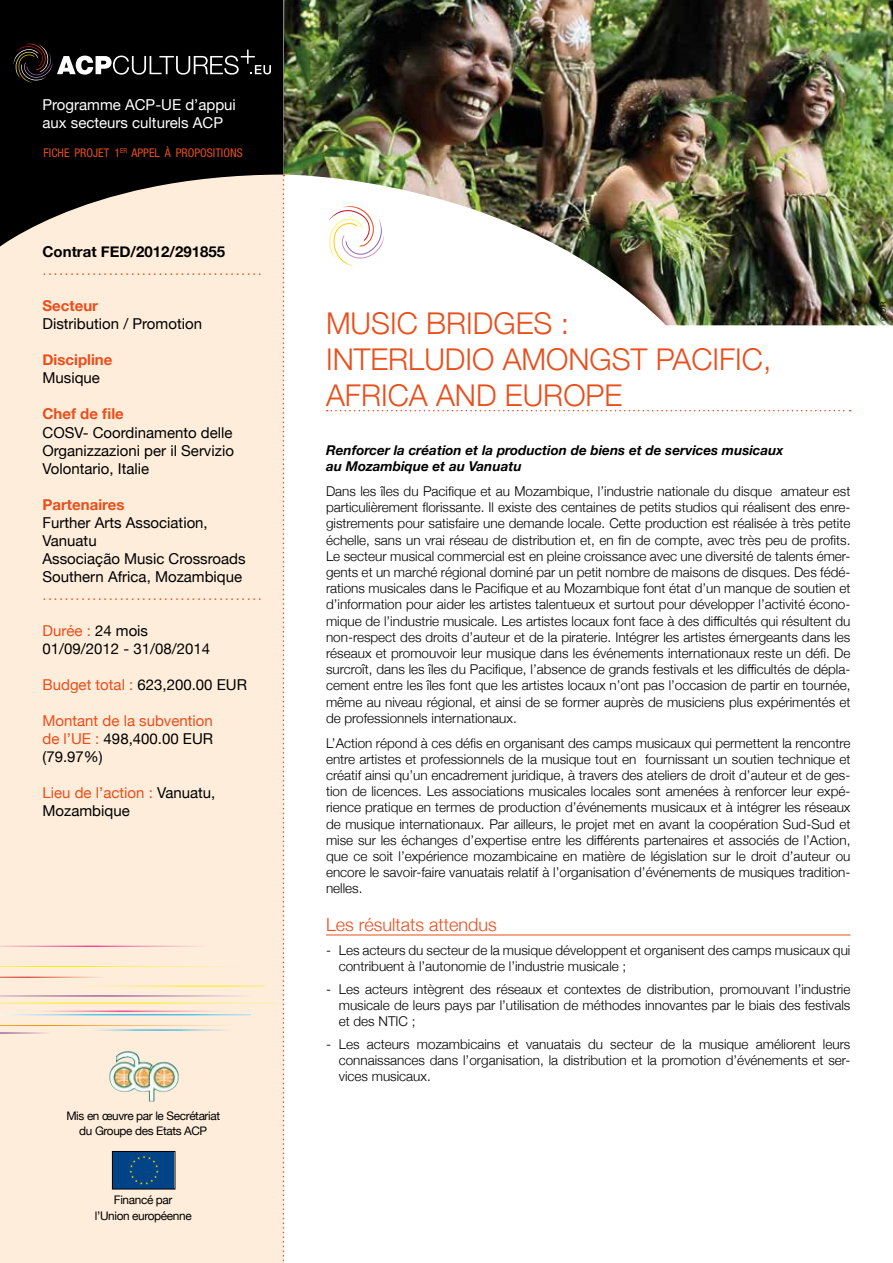
<style>
.page{position:relative;width:893px;height:1263px;background:#fff}
.page>*{position:absolute;margin:0;border:0;box-sizing:border-box;transform-origin:0 0}
.t1{font:300 30px/36px "Helvetica Neue";color:#e94e1b}
.t2{font:300 18px "Helvetica Neue";color:#e94e1b}
.t3{font:15px/18px "Helvetica Neue";color:#000}
.t4{font:300 15px "Helvetica Neue";color:#e94e1b}
.t5{font:15px/18px "Helvetica Neue";color:#e94e1b;text-align:justify}
.t6{font:15px/18px "Helvetica Neue";color:#fff}
.t7{font:700 15px "Helvetica Neue";color:#e94e1b}
.t8{font:700 15px "Helvetica Neue";color:#000}
.t9{font:300 13.5px/16.2px "Helvetica Neue";color:#000;text-align:justify}
.t10{font:italic 700 13.5px/16.2px "Helvetica Neue";color:#000}
.t11{font:condensed 12px "Helvetica Neue";color:#e94e1b}
.t12{font:11.85px/15.1px "Helvetica Neue";letter-spacing:-.03em;color:#000;text-align:center}
.t13{font:7.5px "Helvetica Neue";color:#000}
.s1{color:#e94e1b}
.s2{color:#000}
</style>
<div class="page">
<div style="left:0;top:150px;width:283px;height:1113px;background:#feeddb"></div>
<svg style="left:0;top:0;width:283px;height:255px;fill:#000"></svg>
<img style="left:283px;top:0;width:610px;height:325px">
<svg style="left:326px;top:206px;width:58px;height:60px"></svg>
<img style="left:110px;top:1051px;width:24px;height:20px">
<div style="left:112px;top:1151px;width:62px;height:37px;background:#048"></div>
<div style="left:112px;top:1151px;width:63px;height:38px;border:1px solid #000"></div>
<svg style="left:129px;top:1156px;width:30px;height:28px"></svg>
<svg style="left:327px;top:410px;width:524px;height:1px"></svg>
<hr style="left:326px;top:935px;width:524px;height:1px;background:#e94e1b">
<svg style="left:13px;top:43px;width:258px;height:40px;background:#242222"></svg>
<svg style="left:283px;top:175px;width:1px;height:1088px"></svg>
<hr style="left:90px;top:1030px;width:144px;height:1px;background:#fff">
<hr style="left:0;top:1014px;width:251px;height:1px;background:#fff">
<hr style="left:0;top:977px;width:126px;height:1px;background:#fff">
<hr style="left:0;top:995px;width:253px;height:1px;background:#fff">
<hr style="left:0;top:966px;width:258px;height:1px;background:#fff">
<hr style="left:0;top:946px;width:212px;height:1px;background:#fff">
<hr style="left:60px;top:986px;width:205px;height:1px;background:#fff">
<hr style="left:0;top:1033px;width:52px;height:1px;background:#fff">
<hr style="left:0;top:1003px;width:278px;height:1px;background:#fff">
<hr style="left:0;top:1025px;width:236px;height:1px;background:#fff">
<hr style="left:18px;top:1011px;width:215px;height:1px;background:#fff">
<p class="t6" style="left:43px;top:96px;width:195px">Programme ACP-UE d’appui aux secteurs culturels ACP</p>
<p class="t11" style="left:44px;top:146px;width:201px">FICHE PROJET 1<sup>ER</sup> APPEL À PROPOSITIONS</p>
<p class="t8" style="left:43px;top:240px;width:184px">Contrat FED/2012/291855</p>
<p class="t4" style="left:43px;top:258px;width:221px">........................................</p>
<p class="t7" style="left:43px;top:294px;width:57px">Secteur</p>
<p class="t3" style="left:43px;top:316px;width:161px">Distribution / Promotion</p>
<p class="t7" style="left:43px;top:348px;width:71px">Discipline</p>
<p class="t3" style="left:43px;top:370px;width:59px">Musique</p>
<p class="t7" style="left:43px;top:402px;width:83px">Chef de file</p>
<p class="t3" style="left:43px;top:424px;width:193px;text-align:justify">COSV- Coordinamento delle Organizzazioni per il Servizio Volontario, Italie</p>
<p class="t7" style="left:43px;top:492px;width:83px">Partenaires</p>
<p class="t3" style="left:43px;top:514px;width:205px">Further Arts Association,<br>Vanuatu<br>Associação Music Crossroads<br>Southern Africa, Mozambique</p>
<p class="t4" style="left:43px;top:582px;width:221px">........................................</p>
<p class="t3" style="left:43px;top:622px;width:169px"><span class="s1">Durée :</span> 24 mois<br>01/09/2012 - 31/08/2014</p>
<p class="t3" style="left:43px;top:676px;width:206px"><span class="s1">Budget total :</span> 623,200.00 EUR</p>
<p class="t5" style="left:43px;top:712px;width:172px">Montant de la subvention de l’UE : <span class="s2">498,400.00 EUR (79.97%)</span></p>
<p class="t3" style="left:43px;top:784px;width:174px"><span class="s1">Lieu de l’action :</span> Vanuatu,<br>Mozambique</p>
<p class="t12" style="left:66px;top:1108px;width:155px">Mis en œuvre par le Secrétariat du Groupe des Etats ACP</p>
<p class="t12" style="left:95px;top:1193px;width:98px">Financé par<br>l’Union européenne</p>
<h1 class="t1" style="left:326px;top:303px;width:447px">MUSIC BRIDGES :<br>INTERLUDIO AMONGST PACIFIC,<br>AFRICA AND EUROPE</h1>
<p class="t10" style="left:326px;top:442px;width:459px">Renforcer la création et la production de biens et de services musicaux au Mozambique et au Vanuatu</p>
<p class="t9" style="left:326px;top:482px;width:526px">Dans les îles du Pacifique et au Mozambique, l’industrie nationale du disque amateur est particulièrement florissante. Il existe des centaines de petits studios qui réalisent des enre&shy;gistrements pour satisfaire une demande locale. Cette production est réalisée à très petite échelle, sans un vrai réseau de distribution et, en fin de compte, avec très peu de profits.<br>Le secteur musical commercial est en pleine croissance avec une diversité de talents émer&shy;gents et un marché régional dominé par un petit nombre de maisons de disques. Des fédé&shy;rations musicales dans le Pacifique et au Mozambique font état d’un manque de soutien et d’information pour aider les artistes talentueux et surtout pour développer l’activité écono&shy;mique de l’industrie musicale. Les artistes locaux font face à des difficultés qui résultent du non-respect des droits d’auteur et de la piraterie. Intégrer les artistes émergeants dans les réseaux et promouvoir leur musique dans les événements internationaux reste un défi. De surcroît, dans les îles du Pacifique, l’absence de grands festivals et les difficultés de dépla&shy;cement entre les îles font que les artistes locaux n’ont pas l’occasion de partir en tournée, même au niveau régional, et ainsi de se former auprès de musiciens plus expérimentés et de professionnels internationaux.</p>
<p class="t9" style="left:326px;top:734px;width:526px">L’Action répond à ces défis en organisant des camps musicaux qui permettent la rencontre entre artistes et professionnels de la musique tout en fournissant un soutien technique et créatif ainsi qu’un encadrement juridique, à travers des ateliers de droit d’auteur et de ges&shy;tion de licences. Les associations musicales locales sont amenées à renforcer leur expé&shy;rience pratique en termes de production d’événements musicaux et à intégrer les réseaux de musique internationaux. Par ailleurs, le projet met en avant la coopération Sud-Sud et mise sur les échanges d’expertise entre les différents partenaires et associés de l’Action, que ce soit l’expérience mozambicaine en matière de législation sur le droit d’auteur ou encore le savoir-faire vanuatais relatif à l’organisation d’événements de musiques tradition&shy;nelles.</p>
<h2 class="t2" style="left:326px;top:909px;width:172px">Les résultats attendus</h2>
<p class="t9" style="left:339px;top:941px;width:513px;text-indent:-13px">- Les acteurs du secteur de la musique développent et organisent des camps musicaux qui contribuent à l’autonomie de l’industrie musicale ;</p>
<p class="t9" style="left:339px;top:980px;width:513px;text-indent:-13px">- Les acteurs intègrent des réseaux et contextes de distribution, promouvant l’industrie musicale de leurs pays par l’utilisation de méthodes innovantes par le biais des festivals et des NTIC ;</p>
<p class="t9" style="left:339px;top:1035px;width:513px;text-indent:-13px">- Les acteurs mozambicains et vanuatais du secteur de la musique améliorent leurs connaissances dans l’organisation, la distribution et la promotion d’événements et ser&shy;vices musicaux.</p>
<p class="t13" style="left:878px;top:321px;width:20px;rotate:-90deg">© DR</p>
</div>
